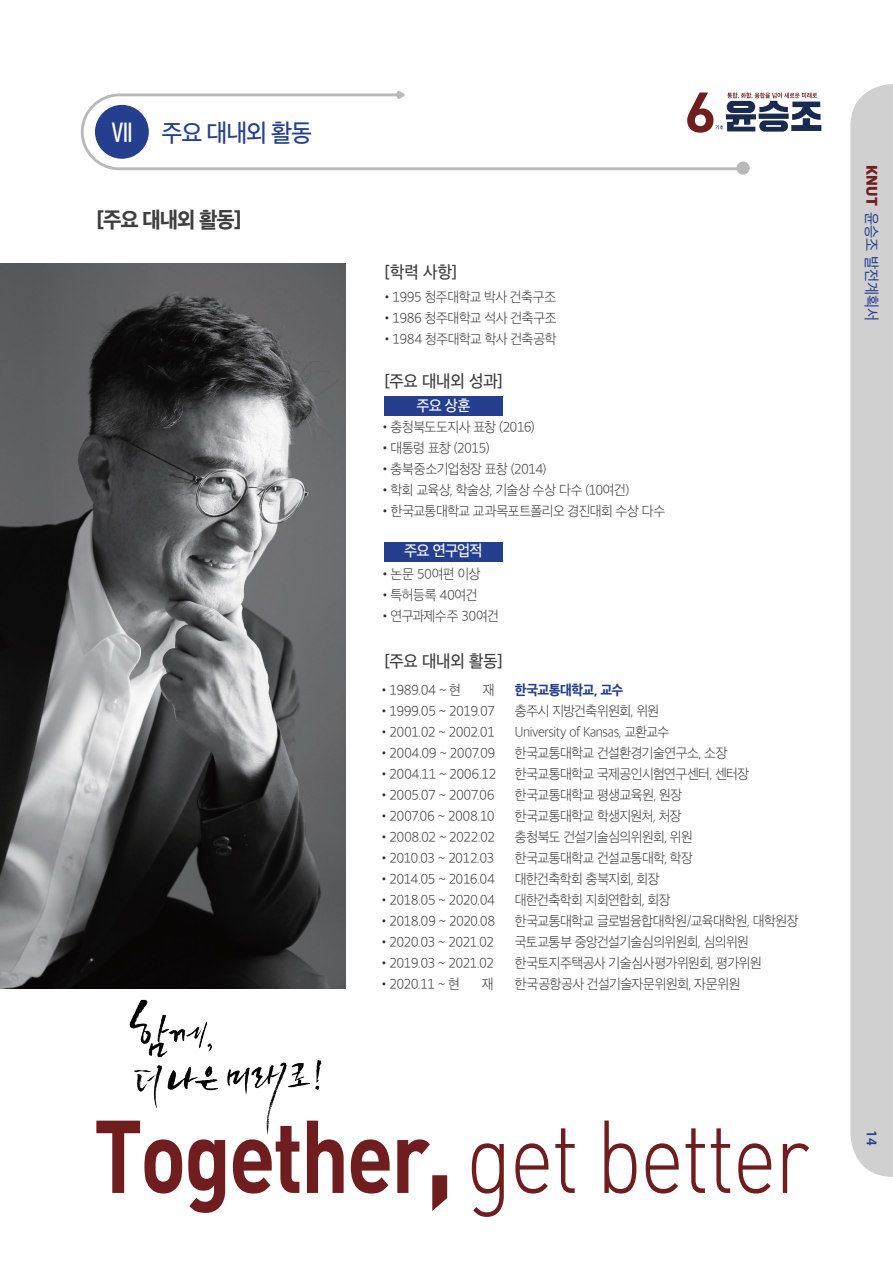
<style>
.page{position:relative;width:893px;height:1263px;background:#fff}
.page>*{position:absolute;margin:0;border:0;box-sizing:border-box;transform-origin:0 0}
.t1{font:24px "SD Gothic Neoa Uni e Md";letter-spacing:-.05em;color:#253f8e;scale:.95 1}
.t2{font:21px "SD Gothic Neoa Uni h Eb";letter-spacing:-.05em;color:#3e3e3f;scale:.95 1}
.t3{font:16.5px "SD Gothic Neoa Uni e Md";letter-spacing:-.02em;color:#3e3e3f;scale:.95 1}
.t4{font:15px "SD Gothic Neoa Uni d Rg";color:#253f8e;scale:.95 1}
.t5{font:15px "SD Gothic Neoa Uni e Md";letter-spacing:-.06em;color:#fff;scale:.95 1}
.t6{font:600 15px "Myriad Pro";color:#253f8e;scale:.95 1}
.t7{font:13.5px/21px "SD Gothic Neoa Uni b Ul";letter-spacing:-.045em;color:#3e3e3f;scale:.95 1}
.t8{font:13.5px "SD Gothic Neoa Uni b Ul";letter-spacing:-.065em;color:#3e3e3f;scale:.95 1}
.t9{font:13.5px "SD Gothic Neoa Uni b Ul";letter-spacing:-.025em;color:#3e3e3f;scale:.95 1}
.t10{font:13.5px "SD Gothic Neoa Uni b Ul";letter-spacing:-.07em;color:#3e3e3f;scale:.95 1}
.t11{font:13.5px "SD Gothic Neoa Uni h Eb";letter-spacing:-.045em;color:#253f8e;scale:.95 1}
.s1{font-size:27px;color:#fff}
.s2{font-family:"SD Gothic Neoa Uni c Lt";color:#312f30}
.s3{font-family:"SD Gothic Neoa Uni i Hv";color:#701d1f}
</style>
<div class="page">
<div style="left:384px;top:397px;width:119px;height:19px;background:#253f8e"></div>
<div style="left:384px;top:542px;width:119px;height:19px;background:#253f8e"></div>
<div style="left:850px;top:84px;width:43px;height:1093px;background:#cfd0cf"></div>
<svg style="left:81px;top:90px;width:669px;height:85px"></svg>
<div style="left:95px;top:105px;width:54px;height:54px;background:#253f8e;border-radius:50%"></div>
<img style="left:0;top:264px;width:345px;height:724px">
<img style="left:103px;top:981px;width:242px;height:159px">
<svg style="left:96px;top:1120px;width:86px;height:73px"></svg>
<svg style="left:188px;top:1139px;width:37px;height:74px"></svg>
<svg style="left:233px;top:1126px;width:66px;height:67px"></svg>
<svg style="left:307px;top:1120px;width:37px;height:73px"></svg>
<svg style="left:351px;top:1139px;width:39px;height:54px"></svg>
<svg style="left:397px;top:1139px;width:50px;height:72px"></svg>
<svg style="left:472px;top:1143px;width:32px;height:74px"></svg>
<svg style="left:515px;top:1143px;width:33px;height:50px"></svg>
<svg style="left:555px;top:1128px;width:20px;height:65px"></svg>
<svg style="left:604px;top:1120px;width:32px;height:73px"></svg>
<svg style="left:646px;top:1143px;width:33px;height:50px"></svg>
<svg style="left:686px;top:1128px;width:19px;height:65px"></svg>
<svg style="left:711px;top:1128px;width:19px;height:65px"></svg>
<svg style="left:738px;top:1143px;width:33px;height:50px"></svg>
<svg style="left:783px;top:1143px;width:26px;height:50px"></svg>
<svg style="left:687px;top:93px;width:134px;height:40px"></svg>
<h1 class="t1" style="left:109px;top:121px;width:215px"><span class="s1">Ⅶ</span> 주요 대내외 활동</h1>
<h2 class="t2" style="left:96px;top:209px;width:154px">[주요 대내외 활동]</h2>
<p class="t3" style="left:384px;top:264px;width:78px">[학력 사항]</p>
<p class="t7" style="left:381px;top:287px;width:186px"><span class="s2">•</span>1995 청주대학교 박사 건축구조</p>
<p class="t7" style="left:381px;top:308px;width:186px"><span class="s2">•</span>1986 청주대학교 석사 건축구조</p>
<p class="t7" style="left:381px;top:329px;width:186px"><span class="s2">•</span>1984 청주대학교 학사 건축공학</p>
<p class="t3" style="left:384px;top:373px;width:126px">[주요 대내외 성과]</p>
<p class="t5" style="left:416px;top:398px;width:58px">주요 상훈</p>
<p class="t7" style="left:379px;top:416px;width:165px"><span class="s2">•</span>충청북도도지사 표창 (2016)</p>
<p class="t7" style="left:379px;top:437px;width:118px"><span class="s2">•</span>대통령 표창 (2015)</p>
<p class="t7" style="left:379px;top:458px;width:177px"><span class="s2">•</span>충북중소기업청장 표창 (2014)</p>
<p class="t9" style="left:379px;top:483px;width:265px"><span class="s2">•</span>학회 교육상, 학술상, 기술상 수상 다수 (10여건)</p>
<p class="t7" style="left:379px;top:500px;width:302px"><span class="s2">•</span>한국교통대학교 교과목포트폴리오 경진대회 수상 다수</p>
<p class="t5" style="left:404px;top:543px;width:84px">주요 연구업적</p>
<p class="t7" style="left:379px;top:563px;width:108px"><span class="s2">•</span>논문 50여편 이상</p>
<p class="t7" style="left:379px;top:584px;width:105px"><span class="s2">•</span>특허등록 40여건</p>
<p class="t7" style="left:379px;top:605px;width:128px"><span class="s2">•</span>연구과제수주 30여건</p>
<p class="t3" style="left:384px;top:653px;width:126px">[주요 대내외 활동]</p>
<p class="t7" style="left:378px;top:679px;width:89px"><span class="s2">•</span>1989.04 ~ 현</p>
<p class="t7" style="left:483px;top:679px;width:14px">재</p>
<p class="t7" style="left:378px;top:700px;width:125px"><span class="s2">•</span>1999.05 ~ 2019.07</p>
<p class="t7" style="left:378px;top:721px;width:125px"><span class="s2">•</span>2001.02 ~ 2002.01</p>
<p class="t7" style="left:378px;top:742px;width:125px"><span class="s2">•</span>2004.09 ~ 2007.09</p>
<p class="t7" style="left:378px;top:763px;width:126px"><span class="s2">•</span>2004.11 ~ 2006.12</p>
<p class="t7" style="left:378px;top:784px;width:124px"><span class="s2">•</span>2005.07 ~ 2007.06</p>
<p class="t7" style="left:378px;top:805px;width:124px"><span class="s2">•</span>2007.06 ~ 2008.10</p>
<p class="t7" style="left:378px;top:826px;width:125px"><span class="s2">•</span>2008.02 ~ 2022.02</p>
<p class="t8" style="left:378px;top:851px;width:124px"><span class="s2">•</span>2010.03 ~ 2012.03</p>
<p class="t8" style="left:378px;top:872px;width:125px"><span class="s2">•</span>2014.05 ~ 2016.04</p>
<p class="t7" style="left:378px;top:889px;width:125px"><span class="s2">•</span>2018.05 ~ 2020.04</p>
<p class="t7" style="left:378px;top:910px;width:125px"><span class="s2">•</span>2018.09 ~ 2020.08</p>
<p class="t10" style="left:378px;top:935px;width:124px"><span class="s2">•</span>2020.03 ~ 2021.02</p>
<p class="t8" style="left:378px;top:956px;width:124px"><span class="s2">•</span>2019.03 ~ 2021.02</p>
<p class="t7" style="left:378px;top:973px;width:88px"><span class="s2">•</span>2020.11 ~ 현</p>
<p class="t7" style="left:482px;top:973px;width:14px">재</p>
<p class="t11" style="left:515px;top:683px;width:116px">한국교통대학교, 교수</p>
<p class="t7" style="left:515px;top:700px;width:300px">충주시 지방건축위원회, 위원<br>University of Kansas, 교환교수<br>한국교통대학교 건설환경기술연구소, 소장 한국교통대학교 국제공인시험연구센터, 센터장 한국교통대학교 평생교육원, 원장<br>한국교통대학교 학생지원처, 처장<br>충청북도 건설기술심의위원회, 위원<br>한국교통대학교 건설교통대학, 학장<br>대한건축학회 충북지회, 회장<br>대한건축학회 지회연합회, 회장<br>한국교통대학교 글로벌융합대학원/교육대학원, 대학원장 국토교통부 중앙건설기술심의위원회, 심의위원 한국토지주택공사 기술심사평가위원회, 평가위원 한국공항공사 건설기술자문위원회, 자문위원</p>
<p class="t4" style="left:879px;top:165px;width:166px;rotate:90deg"><span class="s3">KNUT</span> 윤승조 발전계획서</p>
<p class="t6" style="left:881px;top:1130px;width:18px;rotate:90deg">14</p>
</div>
